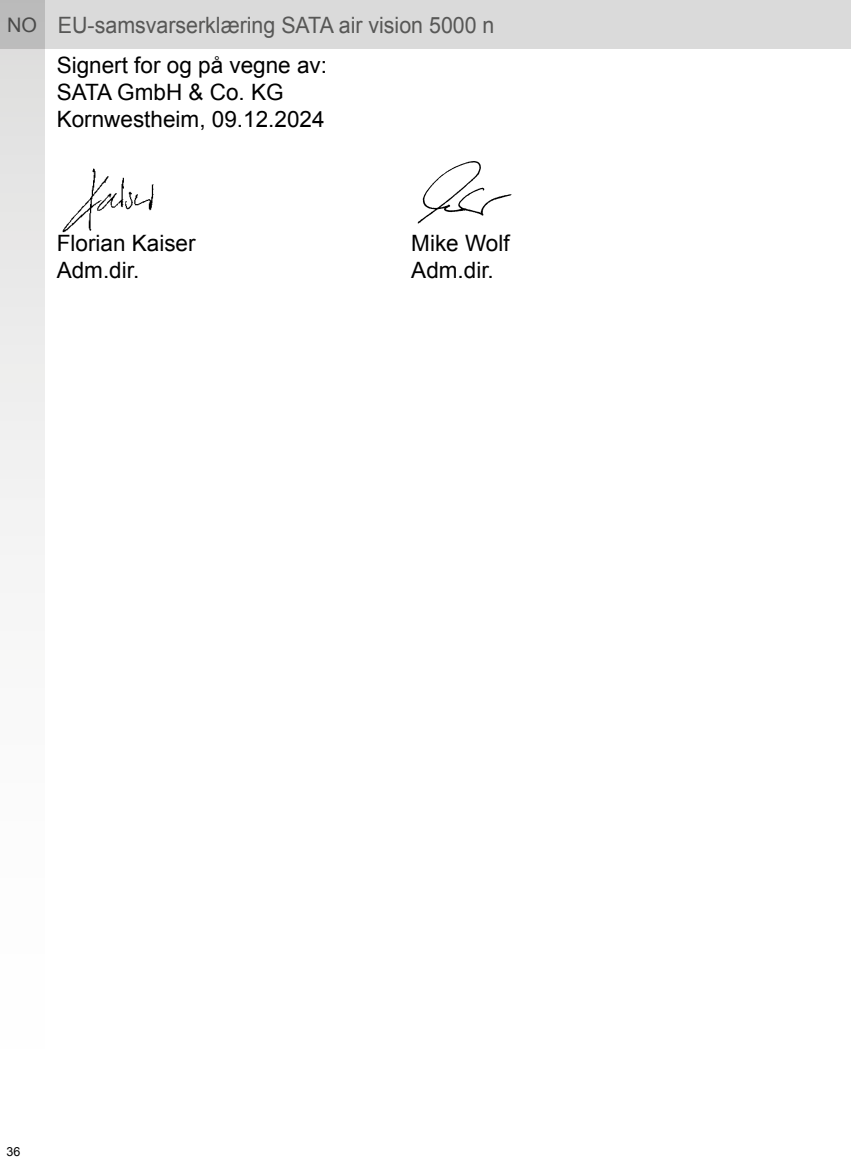
<style>
.page{position:relative;width:851px;height:1170px;background:#fff}
.page>*{position:absolute;margin:0;border:0;box-sizing:border-box;transform-origin:0 0}
.t1{font:22.5px/27px "Arial";color:#000}
.t2{font:22.5px/40.5px "Arial";color:#575756;scale:.95 1}
.t3{font:12.5px "Arial";color:#000}
.s1{font-size:20px}
.s2{color:#000}
</style>
<div class="page">
<div style="left:0;top:0;width:850px;height:49px;background:#dadada"></div>
<svg style="left:0;top:0;width:44px;height:555px"></svg>
<img style="left:62px;top:168px;width:92px;height:65px">
<svg style="left:417px;top:161px;width:94px;height:62px"></svg>
<p class="t2" style="left:57px;top:5px;width:462px;text-indent:-50px"><span class="s1">NO</span> EU-samsvarserklæring SATA air vision 5000 n<br><span class="s2">Signert for og på vegne av:</span></p>
<p class="t1" style="left:57px;top:79px;width:269px">SATA GmbH &amp; Co. KG<br>Kornwestheim, 09.12.2024</p>
<p class="t1" style="left:57px;top:230px;width:140px">Florian Kaiser</p>
<p class="t1" style="left:411px;top:230px;width:100px">Mike Wolf</p>
<p class="t1" style="left:57px;top:257px;width:84px">Adm.dir.</p>
<p class="t1" style="left:411px;top:257px;width:84px">Adm.dir.</p>
<p class="t3" style="left:6px;top:1143px;width:15px">36</p>
</div>
